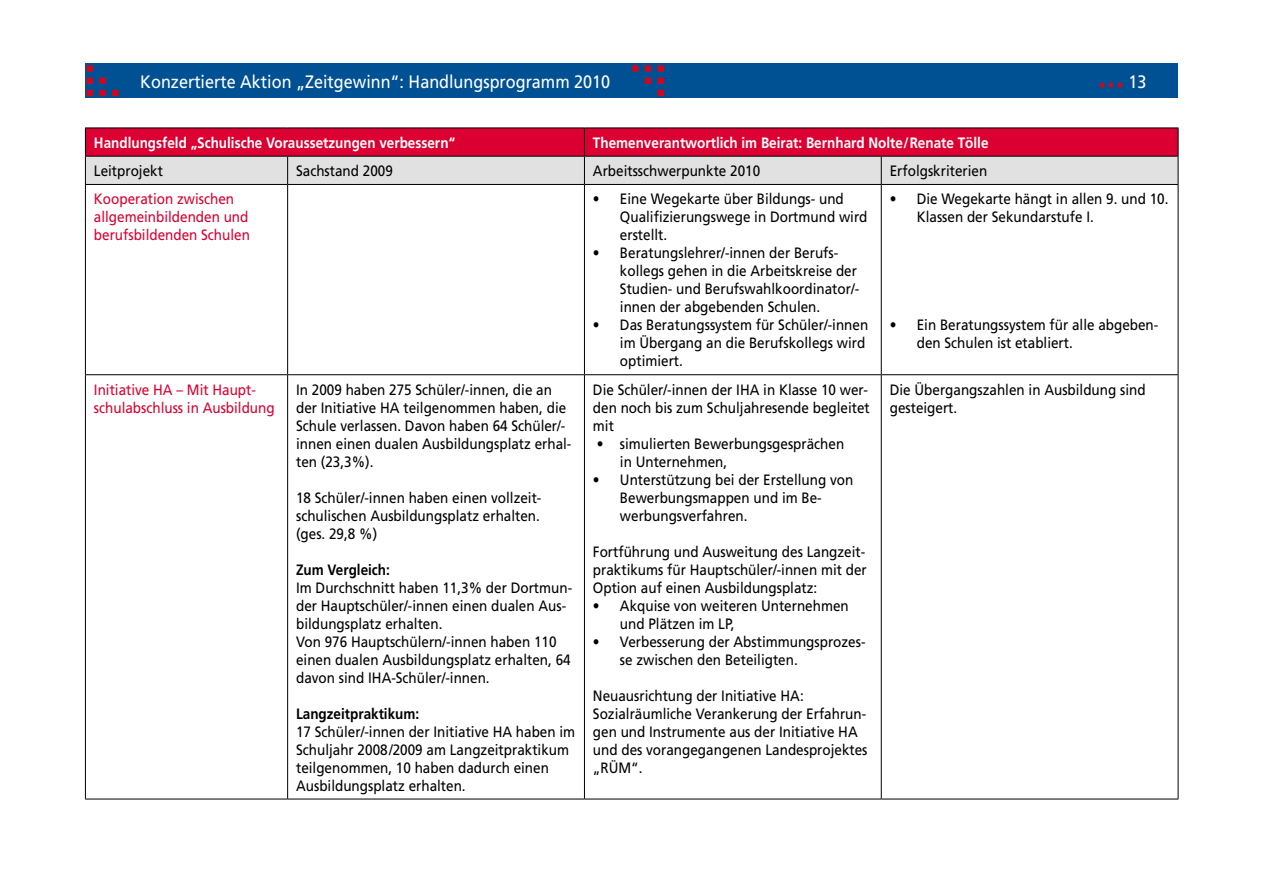
<style>
.page{position:relative;width:1263px;height:893px;background:#fff}
.page>*{position:absolute;margin:0;border:0;box-sizing:border-box;transform-origin:0 0}
.t1{font:18px "Frutiger LT";color:#fff;scale:.9 1}
.t2{font:15px/18px "Frutiger LT";color:#000;scale:.9 1}
.t3{font:15px/18px "Frutiger LT";color:#db0031;scale:.9 1}
.t4{font:700 15px "Frutiger LT";color:#fff;scale:.9 1}
.t5{font:700 15px "Frutiger LT";color:#000;scale:.9 1}
</style>
<div class="page">
<div style="left:85px;top:64px;width:1093px;height:34px;background:#005193"></div>
<svg style="left:1099px;top:82px;width:15px;height:6px"></svg>
<svg style="left:1117px;top:82px;width:6px;height:6px"></svg>
<div style="left:630px;top:64px;width:10px;height:9px;background:#cd071e;border:2px solid #005193"></div>
<div style="left:643px;top:64px;width:10px;height:9px;background:#cd071e;border:2px solid #005193"></div>
<div style="left:656px;top:64px;width:9px;height:9px;background:#cd071e;border:2px solid #005193"></div>
<div style="left:643px;top:76px;width:10px;height:9px;background:#cd071e;border:2px solid #005193"></div>
<div style="left:656px;top:76px;width:9px;height:9px;background:#cd071e;border:2px solid #005193"></div>
<div style="left:656px;top:88px;width:9px;height:10px;background:#cd071e;border:2px solid #005193"></div>
<div style="left:111px;top:88px;width:9px;height:10px;background:#cd071e;border:2px solid #005193"></div>
<div style="left:98px;top:88px;width:9px;height:10px;background:#cd071e;border:2px solid #005193"></div>
<div style="left:85px;top:88px;width:10px;height:10px;background:#cd071e;border:2px solid #005193"></div>
<div style="left:98px;top:76px;width:9px;height:9px;background:#cd071e;border:2px solid #005193"></div>
<div style="left:85px;top:76px;width:10px;height:9px;background:#cd071e;border:2px solid #005193"></div>
<div style="left:85px;top:64px;width:10px;height:9px;background:#cd071e;border:2px solid #005193"></div>
<svg style="left:85px;top:128px;width:1094px;height:56px;background:#d76c84"></svg>
<hr style="left:85px;top:184px;width:203px;height:1px;background:#000">
<hr style="left:288px;top:184px;width:296px;height:1px;background:#000">
<hr style="left:584px;top:184px;width:297px;height:1px;background:#000">
<hr style="left:881px;top:184px;width:297px;height:1px;background:#000">
<hr style="left:85px;top:185px;width:1px;height:189px;background:#000">
<hr style="left:287px;top:185px;width:1px;height:189px;background:#000">
<hr style="left:584px;top:185px;width:1px;height:189px;background:#000">
<hr style="left:881px;top:185px;width:1px;height:189px;background:#000">
<hr style="left:1178px;top:185px;width:1px;height:189px;background:#000">
<hr style="left:85px;top:374px;width:203px;height:1px;background:#000">
<hr style="left:85px;top:375px;width:1px;height:424px;background:#000">
<hr style="left:288px;top:374px;width:296px;height:1px;background:#000">
<hr style="left:287px;top:375px;width:1px;height:424px;background:#000">
<hr style="left:584px;top:374px;width:297px;height:1px;background:#000">
<hr style="left:584px;top:375px;width:1px;height:424px;background:#000">
<hr style="left:881px;top:374px;width:297px;height:1px;background:#000">
<hr style="left:881px;top:375px;width:1px;height:424px;background:#000">
<hr style="left:1178px;top:375px;width:1px;height:424px;background:#000">
<hr style="left:85px;top:799px;width:203px;height:1px;background:#000">
<hr style="left:288px;top:799px;width:296px;height:1px;background:#000">
<hr style="left:584px;top:799px;width:297px;height:1px;background:#000">
<hr style="left:881px;top:799px;width:297px;height:1px;background:#000">
<p class="t1" style="left:140px;top:71px;width:524px">Konzertierte Aktion „Zeitgewinn“: Handlungsprogramm 2010</p>
<p class="t1" style="left:1128px;top:71px;width:22px">13</p>
<p class="t4" style="left:94px;top:134px;width:403px">Handlungsfeld „Schulische Voraussetzungen verbessern“</p>
<p class="t4" style="left:593px;top:134px;width:441px">Themenverantwortlich im Beirat: Bernhard Nolte/Renate Tölle</p>
<p class="t2" style="left:94px;top:162px;width:78px">Leitprojekt</p>
<p class="t2" style="left:296px;top:162px;width:109px">Sachstand 2009</p>
<p class="t2" style="left:593px;top:162px;width:187px">Arbeitsschwerpunkte 2010</p>
<p class="t2" style="left:890px;top:162px;width:110px">Erfolgskriterien</p>
<p class="t3" style="left:94px;top:190px;width:175px">Kooperation zwischen allgemeinbildenden und berufsbildenden Schulen</p>
<p class="t2" style="left:620px;top:190px;width:277px;text-indent:-27px">• Eine Wegekarte über Bildungs- und<br>Qualifizierungswege in Dortmund wird erstellt.</p>
<p class="t2" style="left:620px;top:244px;width:267px;text-indent:-27px">• Beratungslehrer/-innen der Berufs&shy;kollegs gehen in die Arbeitskreise der Studien- und Berufswahlkoordinator/- innen der abgebenden Schulen.</p>
<p class="t2" style="left:620px;top:316px;width:277px;text-indent:-27px">• Das Beratungssystem für Schüler/-innen im Übergang an die Berufskollegs wird optimiert.</p>
<p class="t2" style="left:917px;top:190px;width:281px;text-indent:-27px">• Die Wegekarte hängt in allen 9. und 10.<br>Klassen der Sekundarstufe I.</p>
<p class="t2" style="left:917px;top:316px;width:270px;text-indent:-27px">• Ein Beratungssystem für alle abgeben&shy;den Schulen ist etabliert.</p>
<p class="t3" style="left:94px;top:380px;width:202px">Initiative HA – Mit Haupt&shy;schulabschluss in Ausbildung</p>
<p class="t2" style="left:296px;top:380px;width:307px">In 2009 haben 275 Schüler/-innen, die an der Initiative HA teilgenommen haben, die Schule verlassen. Davon haben 64 Schüler/- innen einen dualen Ausbildungsplatz erhal&shy;ten (23,3%).</p>
<p class="t2" style="left:296px;top:488px;width:274px;text-align:justify">18 Schüler/-innen haben einen vollzeit&shy;schulischen Ausbildungsplatz erhalten. (ges. 29,8 %)</p>
<p class="t5" style="left:296px;top:560px;width:106px">Zum Vergleich:</p>
<p class="t2" style="left:296px;top:578px;width:308px">Im Durchschnitt haben 11,3% der Dortmun&shy;der Hauptschüler/-innen einen dualen Aus&shy;bildungsplatz erhalten.<br>Von 976 Hauptschülern/-innen haben 110 einen dualen Ausbildungsplatz erhalten, 64 davon sind IHA-Schüler/-innen.</p>
<p class="t5" style="left:296px;top:704px;width:138px">Langzeitpraktikum:</p>
<p class="t2" style="left:296px;top:722px;width:312px">17 Schüler/-innen der Initiative HA haben im Schuljahr 2008/2009 am Langzeitpraktikum teilgenommen, 10 haben dadurch einen Ausbildungsplatz erhalten.</p>
<p class="t2" style="left:593px;top:380px;width:309px;text-align:justify">Die Schüler/-innen der IHA in Klasse 10 wer&shy;den noch bis zum Schuljahresende begleitet mit</p>
<p class="t2" style="left:620px;top:434px;width:251px;text-indent:-23px">• simulierten Bewerbungsgesprächen in Unternehmen,</p>
<p class="t2" style="left:620px;top:470px;width:261px;text-indent:-27px">• Unterstützung bei der Erstellung von<br>Bewerbungsmappen und im Be&shy;werbungsverfahren.</p>
<p class="t2" style="left:593px;top:542px;width:306px;text-align:justify">Fortführung und Ausweitung des Langzeit&shy;praktikums für Hauptschüler/-innen mit der Option auf einen Ausbildungsplatz:</p>
<p class="t2" style="left:620px;top:596px;width:256px;text-indent:-27px">• Akquise von weiteren Unternehmen und Plätzen im LP,</p>
<p class="t2" style="left:620px;top:632px;width:274px;text-indent:-27px">• Verbesserung der Abstimmungsprozes&shy;se zwischen den Beteiligten.</p>
<p class="t2" style="left:593px;top:686px;width:307px">Neuausrichtung der Initiative HA:<br>Sozialräumliche Verankerung der Erfahrun&shy;gen und Instrumente aus der Initiative HA und des vorangegangenen Landesprojektes „RÜM“.</p>
<p class="t2" style="left:890px;top:380px;width:286px">Die Übergangszahlen in Ausbildung sind gesteigert.</p>
</div>
